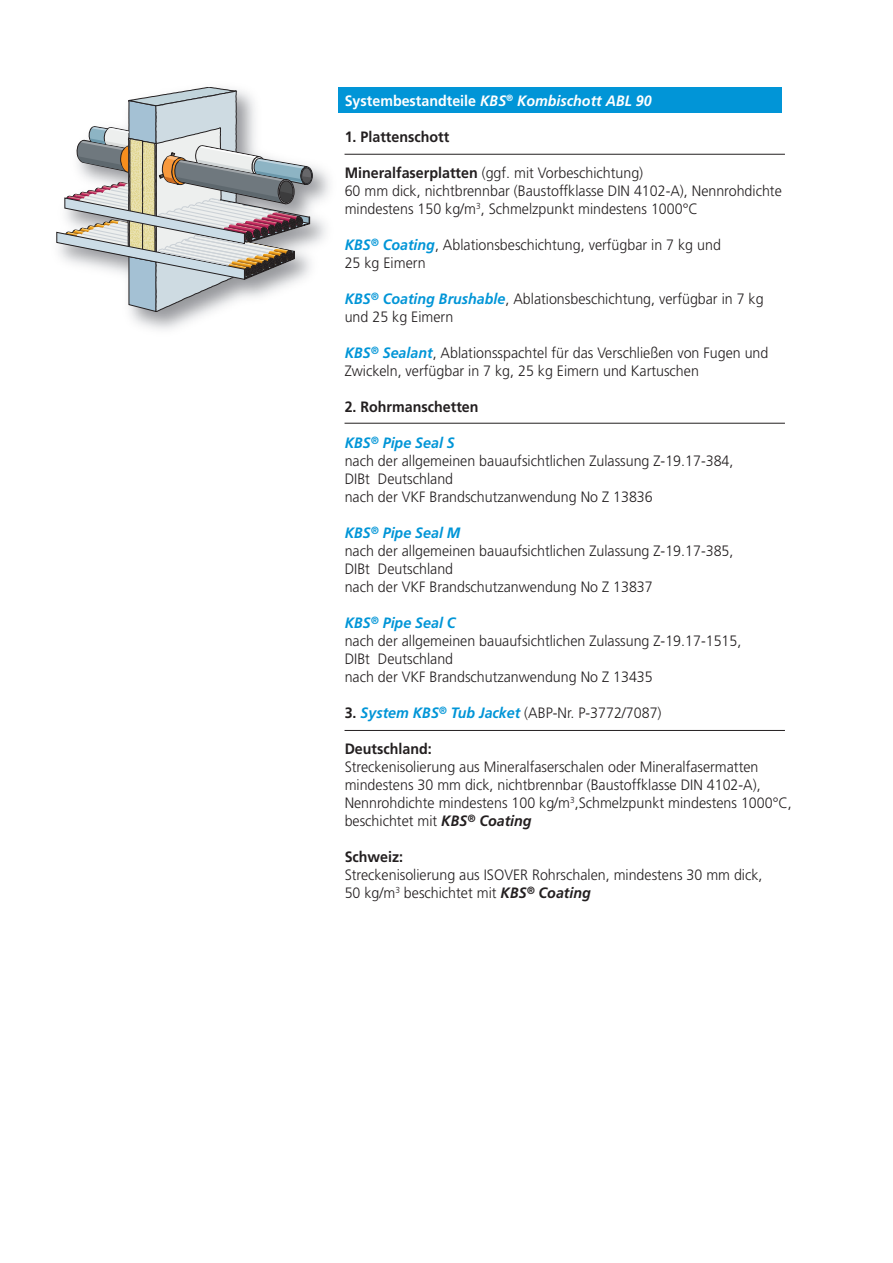
<style>
.page{position:relative;width:893px;height:1263px;background:#fff}
.page>*{position:absolute;margin:0;border:0;box-sizing:border-box;transform-origin:0 0}
.t1{font:300 15px/18px "Frutiger";color:#231f20;scale:.95 1}
.t2{font:700 15px "Frutiger";color:#231f20;scale:.95 1}
.t3{font:italic 700 15px "Frutiger";color:#fff;scale:.95 1}
.s1{font-style:normal}
.s2{font-weight:700}
.s3{font-weight:700;font-style:italic;color:#0195d7}
.s4{font-weight:700;font-style:italic}
</style>
<div class="page">
<div style="left:338px;top:87px;width:444px;height:25px;background:#0195d7"></div>
<hr style="left:345px;top:154px;width:440px;height:1px;background:#231f20">
<hr style="left:345px;top:423px;width:440px;height:1px;background:#231f20">
<hr style="left:345px;top:730px;width:440px;height:1px;background:#231f20">
<img style="left:56px;top:166px;width:274px;height:164px">
<div style="left:301px;top:167px;width:11px;height:18px;border:1px solid #231f20;border-radius:50%"></div>
<div style="left:302px;top:168px;width:10px;height:15px;background:#35393d;border-radius:50%"></div>
<div style="left:302px;top:168px;width:10px;height:16px;border:1px solid #231f20;border-radius:50%"></div>
<svg style="left:57px;top:87px;width:254px;height:225px"></svg>
<p class="t3" style="left:345px;top:92px;width:325px"><span class="s1">Systembestandteile</span> KBS<sup>®</sup> Kombischott ABL 90</p>
<p class="t2" style="left:345px;top:128px;width:112px">1. Plattenschott</p>
<p class="t1" style="left:345px;top:164px;width:462px"><span class="s2">Mineralfaserplatten</span> (ggf. mit Vorbeschichtung)<br>60 mm dick, nichtbrennbar (Baustoffklasse DIN 4102-A), Nennrohdichte mindestens 150 kg/m<sup>3</sup>, Schmelzpunkt mindestens 1000°C</p>
<p class="t1" style="left:345px;top:236px;width:398px"><span class="s3">KBS</span><sup>®</sup> <span class="s3">Coating</span>, Ablationsbeschichtung, verfügbar in 7 kg und<br>25 kg Eimern</p>
<p class="t1" style="left:345px;top:290px;width:442px"><span class="s3">KBS</span><sup>®</sup> <span class="s3">Coating Brushable</span>, Ablationsbeschichtung, verfügbar in 7 kg und 25 kg Eimern</p>
<p class="t1" style="left:345px;top:344px;width:448px"><span class="s3">KBS</span><sup>®</sup> <span class="s3">Sealant</span>, Ablationsspachtel für das Verschließen von Fugen und<br>Zwickeln, verfügbar in 7 kg, 25 kg Eimern und Kartuschen</p>
<p class="t2" style="left:345px;top:398px;width:142px">2. Rohrmanschetten</p>
<p class="t1" style="left:345px;top:434px;width:411px"><span class="s3">KBS</span><sup>®</sup> <span class="s3">Pipe Seal S<br></span>nach der allgemeinen bauaufsichtlichen Zulassung Z-19.17-384, DIBt Deutschland<br>nach der VKF Brandschutzanwendung No Z 13836</p>
<p class="t1" style="left:345px;top:524px;width:411px"><span class="s3">KBS</span><sup>®</sup> <span class="s3">Pipe Seal M<br></span>nach der allgemeinen bauaufsichtlichen Zulassung Z-19.17-385, DIBt Deutschland<br>nach der VKF Brandschutzanwendung No Z 13837</p>
<p class="t1" style="left:345px;top:614px;width:419px"><span class="s3">KBS</span><sup>®</sup> <span class="s3">Pipe Seal C<br></span>nach der allgemeinen bauaufsichtlichen Zulassung Z-19.17-1515, DIBt Deutschland<br>nach der VKF Brandschutzanwendung No Z 13435</p>
<p class="t1" style="left:345px;top:704px;width:335px"><span class="s2">3.</span> <span class="s3">System KBS</span><sup>®</sup> <span class="s3">Tub Jacket</span> (ABP-Nr. P-3772/7087)</p>
<p class="t2" style="left:345px;top:740px;width:93px">Deutschland:</p>
<p class="t1" style="left:345px;top:758px;width:472px">Streckenisolierung aus Mineralfaserschalen oder Mineralfasermatten mindestens 30 mm dick, nichtbrennbar (Baustoffklasse DIN 4102-A), Nennrohdichte mindestens 100 kg/m<sup>3</sup>,Schmelzpunkt mindestens 1000°C, beschichtet mit <span class="s4">KBS</span><sup>®</sup> <span class="s4">Coating</span></p>
<p class="t2" style="left:345px;top:848px;width:63px">Schweiz:</p>
<p class="t1" style="left:345px;top:866px;width:441px">Streckenisolierung aus ISOVER Rohrschalen, mindestens 30 mm dick,<br>50 kg/m<sup>3</sup> beschichtet mit <span class="s4">KBS</span><sup>®</sup> <span class="s4">Coating</span></p>
</div>
